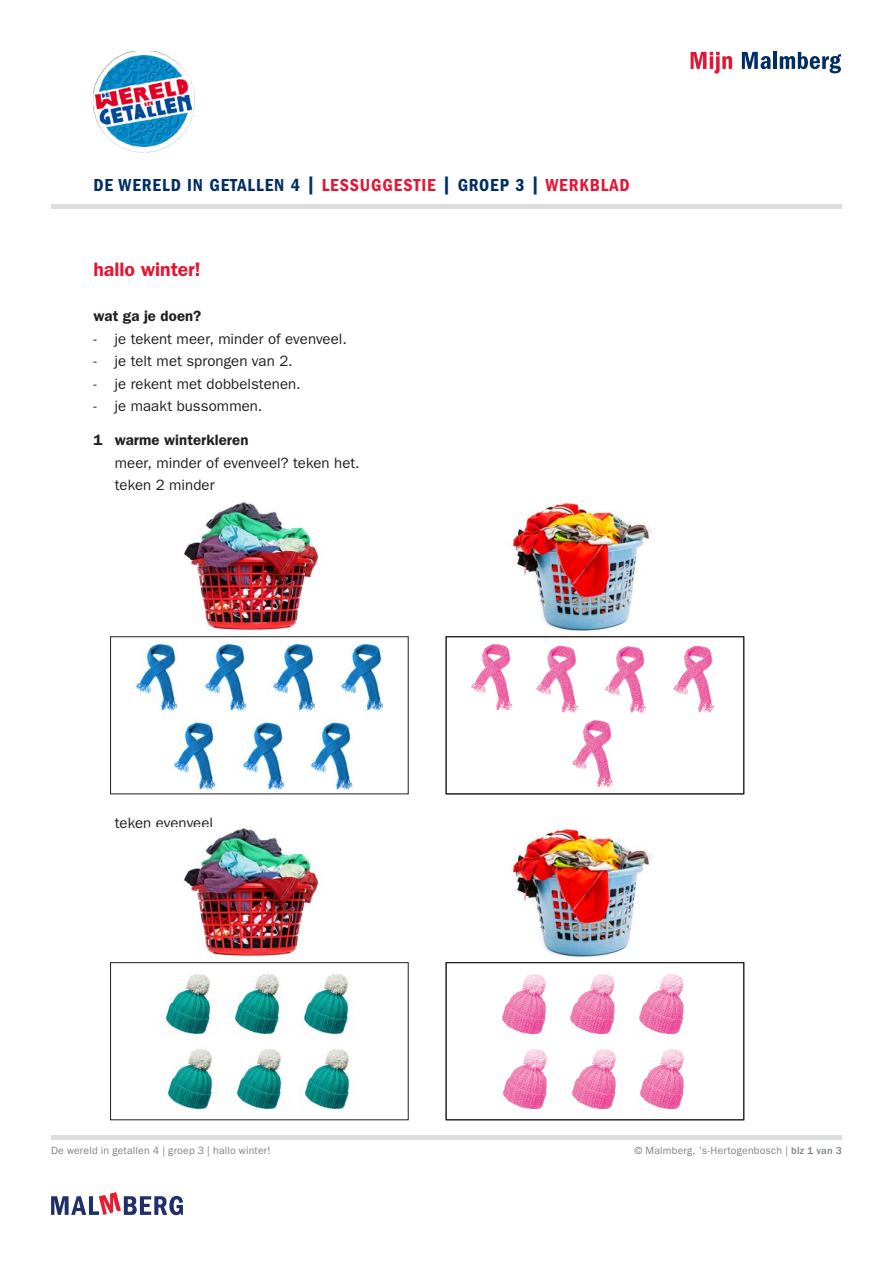
<style>
.page{position:relative;width:893px;height:1263px;background:#fff}
.page>*{position:absolute;margin:0;border:0;box-sizing:border-box;transform-origin:0 0}
.plat{font:600 19.5px "ITC Franklin Gothic Std";letter-spacing:-.005em;color:#e21736}
.IB_KOP{font:18px "ITC Franklin Gothic Std Dm Cd";letter-spacing:.05em;color:#002e64}
.plat-2{font:15px "ITC Franklin Gothic Std";letter-spacing:.005em;color:#231f20}
.plat-3{font:600 15px "ITC Franklin Gothic Std";letter-spacing:.005em;color:#231f20}
.plat-4{font:10.5px "ITC Franklin Gothic Std";letter-spacing:.015em;color:#808285}
.s1{color:#e21736}
.s2{font-weight:500}
</style>
<div class="page">
<svg style="left:691px;top:52px;width:41px;height:22px"></svg>
<svg style="left:742px;top:52px;width:29px;height:17px"></svg>
<hr style="left:773px;top:52px;width:4px;height:17px;background:#002e64">
<svg style="left:780px;top:52px;width:61px;height:21px"></svg>
<div style="left:110px;top:636px;width:299px;height:158px;border:1px solid #231f20"></div>
<svg style="left:51px;top:1192px;width:132px;height:23px"></svg>
<div style="left:51px;top:1135px;width:791px;height:5px;background:#dcdddf"></div>
<hr style="left:51px;top:205px;width:791px;height:4px;background:#dcdddf">
<img style="left:184px;top:502px;width:134px;height:128px">
<img style="left:511px;top:502px;width:141px;height:129px">
<img style="left:132px;top:643px;width:46px;height:70px">
<img style="left:201px;top:643px;width:46px;height:70px">
<img style="left:168px;top:722px;width:48px;height:68px">
<img style="left:269px;top:643px;width:47px;height:71px">
<img style="left:237px;top:722px;width:48px;height:68px">
<img style="left:337px;top:643px;width:47px;height:71px">
<img style="left:305px;top:722px;width:48px;height:68px">
<img style="left:184px;top:828px;width:134px;height:128px">
<img style="left:511px;top:828px;width:141px;height:129px">
<div style="left:110px;top:962px;width:299px;height:158px;border:1px solid #231f20"></div>
<img style="left:165px;top:973px;width:46px;height:62px">
<img style="left:234px;top:973px;width:46px;height:62px">
<img style="left:167px;top:1048px;width:46px;height:62px">
<img style="left:303px;top:973px;width:46px;height:62px">
<img style="left:236px;top:1048px;width:46px;height:62px">
<img style="left:304px;top:1048px;width:46px;height:62px">
<img style="left:94px;top:51px;width:101px;height:102px">
<div style="left:446px;top:636px;width:298px;height:158px;border:1px solid #231f20"></div>
<img style="left:471px;top:643px;width:42px;height:68px">
<img style="left:536px;top:646px;width:42px;height:67px">
<img style="left:572px;top:720px;width:41px;height:67px">
<img style="left:605px;top:646px;width:42px;height:67px">
<img style="left:673px;top:645px;width:42px;height:68px">
<div style="left:446px;top:962px;width:298px;height:158px;border:1px solid #231f20"></div>
<img style="left:502px;top:974px;width:44px;height:60px">
<img style="left:570px;top:974px;width:45px;height:60px">
<img style="left:503px;top:1049px;width:44px;height:60px">
<img style="left:639px;top:974px;width:45px;height:60px">
<img style="left:572px;top:1049px;width:44px;height:60px">
<img style="left:640px;top:1049px;width:44px;height:60px">
<p class="IB_KOP" style="left:94px;top:175px;width:537px">DE WERELD IN GETALLEN 4 | <span class="s1">LESSUGGESTIE</span> | GROEP 3 | <span class="s1">WERKBLAD</span></p>
<p class="plat" style="left:94px;top:258px;width:109px">hallo winter!</p>
<p class="plat-3" style="left:94px;top:307px;width:109px">wat ga je doen?</p>
<p class="plat-2" style="left:94px;top:330px;width:255px">- je tekent meer, minder of evenveel.</p>
<p class="plat-2" style="left:94px;top:353px;width:201px">- je telt met sprongen van 2.</p>
<p class="plat-2" style="left:94px;top:375px;width:209px">- je rekent met dobbelstenen.</p>
<p class="plat-2" style="left:94px;top:398px;width:170px">- je maakt bussommen.</p>
<p class="plat-3" style="left:94px;top:431px;width:156px">1 warme winterkleren</p>
<p class="plat-2" style="left:115px;top:454px;width:246px">meer, minder of evenveel? teken het.</p>
<p class="plat-2" style="left:115px;top:476px;width:101px">teken 2 minder</p>
<p class="plat-2" style="left:115px;top:814px;width:100px">teken evenveel</p>
<p class="plat-4" style="left:51px;top:1144px;width:221px">De wereld in getallen 4 | groep 3 | hallo winter!</p>
<p class="plat-4" style="left:634px;top:1144px;width:209px">© Malmberg, 's-Hertogenbosch | <span class="s2">blz 1 van 3</span></p>
</div>
